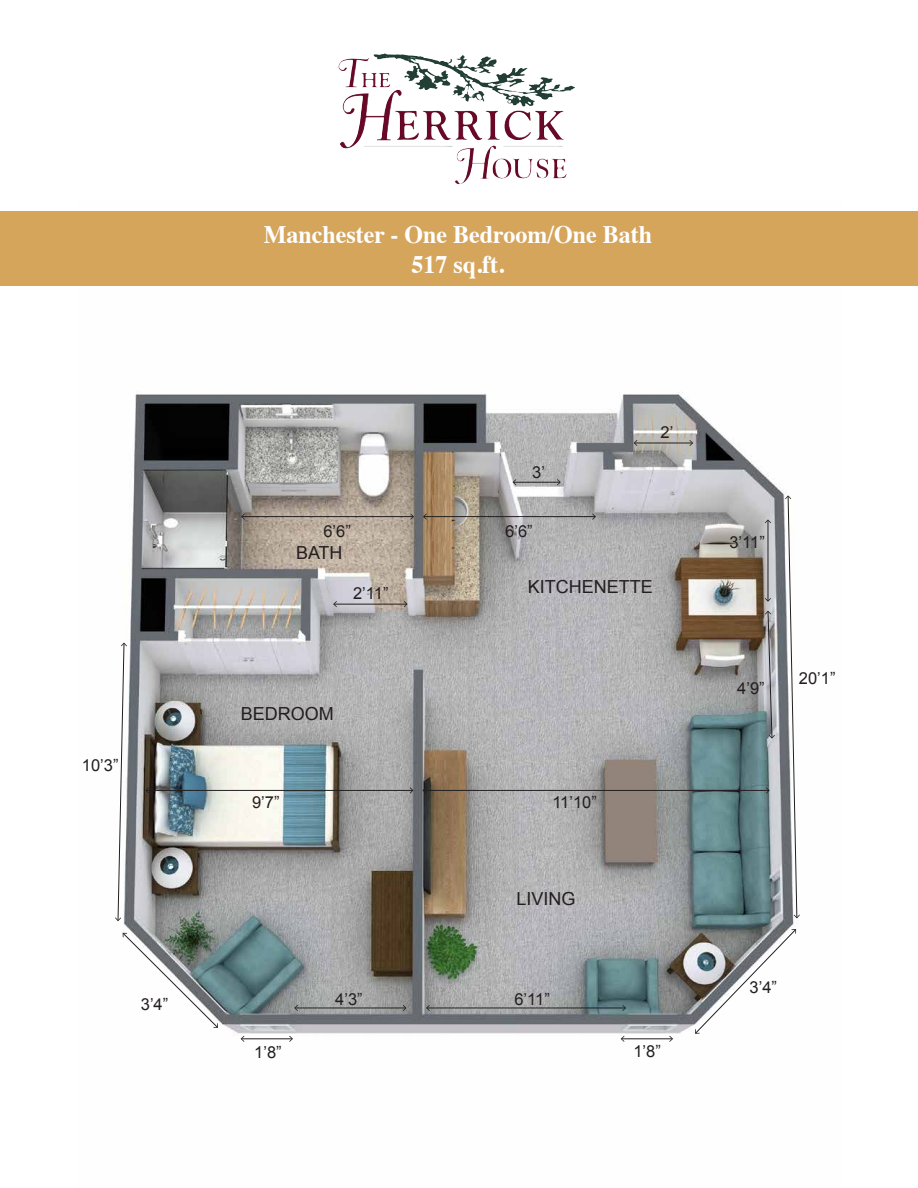
<style>
.page{position:relative;width:918px;height:1188px;background:#fff}
.page>*{position:absolute;margin:0;border:0;box-sizing:border-box;transform-origin:0 0}
.t1{font:700 25.2px/30.2px "Times";color:#fff;text-align:center;scale:.95 1}
.t2{font:18px "Arial";color:#231f20}
.t3{font:16.5px "Arial";letter-spacing:-.075em;color:#231f20}
.s1{font-style:inherit}
</style>
<div class="page">
<img style="left:123px;top:392px;width:675px;height:650px">
<img style="left:373px;top:54px;width:65px;height:37px">
<svg style="left:785px;top:495px;width:15px;height:423px"></svg>
<hr style="left:424px;top:516px;width:171px;height:1px;background:#231f20">
<svg style="left:423px;top:514px;width:4px;height:6px"></svg>
<svg style="left:592px;top:514px;width:4px;height:6px"></svg>
<hr style="left:242px;top:516px;width:171px;height:1px;background:#231f20">
<svg style="left:241px;top:514px;width:4px;height:6px"></svg>
<svg style="left:410px;top:514px;width:4px;height:6px"></svg>
<hr style="left:295px;top:1008px;width:111px;height:1px;background:#231f20">
<svg style="left:294px;top:1005px;width:4px;height:6px"></svg>
<svg style="left:403px;top:1005px;width:4px;height:6px"></svg>
<svg style="left:122px;top:932px;width:96px;height:96px"></svg>
<svg style="left:695px;top:929px;width:102px;height:105px"></svg>
<hr style="left:427px;top:1008px;width:198px;height:1px;background:#231f20">
<svg style="left:426px;top:1005px;width:4px;height:6px"></svg>
<svg style="left:622px;top:1005px;width:4px;height:6px"></svg>
<hr style="left:146px;top:790px;width:267px;height:1px;background:#231f20">
<svg style="left:145px;top:787px;width:4px;height:6px"></svg>
<svg style="left:410px;top:787px;width:4px;height:6px"></svg>
<hr style="left:423px;top:790px;width:346px;height:1px;background:#231f20">
<svg style="left:422px;top:787px;width:4px;height:6px"></svg>
<svg style="left:766px;top:787px;width:4px;height:6px"></svg>
<hr style="left:513px;top:482px;width:47px;height:1px;background:#231f20">
<svg style="left:513px;top:479px;width:3px;height:6px"></svg>
<svg style="left:557px;top:479px;width:4px;height:6px"></svg>
<hr style="left:768px;top:520px;width:1px;height:81px;background:#231f20">
<svg style="left:765px;top:519px;width:6px;height:4px"></svg>
<svg style="left:765px;top:598px;width:6px;height:4px"></svg>
<svg style="left:765px;top:611px;width:10px;height:128px"></svg>
<svg style="left:115px;top:643px;width:12px;height:278px"></svg>
<hr style="left:334px;top:604px;width:73px;height:1px;background:#231f20">
<svg style="left:333px;top:601px;width:4px;height:6px"></svg>
<svg style="left:404px;top:601px;width:4px;height:6px"></svg>
<hr style="left:241px;top:1038px;width:51px;height:1px;background:#231f20">
<svg style="left:241px;top:1036px;width:3px;height:6px"></svg>
<svg style="left:289px;top:1036px;width:4px;height:6px"></svg>
<hr style="left:622px;top:1038px;width:50px;height:1px;background:#231f20">
<svg style="left:621px;top:1036px;width:4px;height:6px"></svg>
<svg style="left:669px;top:1036px;width:4px;height:6px"></svg>
<hr style="left:634px;top:443px;width:58px;height:1px;background:#231f20">
<svg style="left:634px;top:440px;width:3px;height:6px"></svg>
<svg style="left:689px;top:440px;width:4px;height:6px"></svg>
<div style="left:0;top:211px;width:918px;height:75px;background:#d6a55c"></div>
<p class="t3" style="left:82px;top:754px;width:38px">10’3”</p>
<p class="t3" style="left:141px;top:994px;width:29px">3’4”</p>
<h1 class="t1" style="left:264px;top:216px;width:410px">Manchester - One Bedroom/One Bath<br>517 sq.ft.</h1>
<p class="t3" style="left:323px;top:520px;width:29px">6’6”</p>
<p class="t2" style="left:296px;top:541px;width:48px">BATH</p>
<p class="t3" style="left:353px;top:583px;width:37px">2’11”</p>
<p class="t3" style="left:532px;top:461px;width:14px">3’</p>
<p class="t3" style="left:661px;top:421px;width:14px">2’</p>
<p class="t3" style="left:505px;top:520px;width:29px">6’6”</p>
<p class="t2" style="left:528px;top:575px;width:127px">KITCHEN<span class="s1">ETTE</span></p>
<p class="t2" style="left:241px;top:702px;width:95px">BEDROOM</p>
<p class="t3" style="left:252px;top:791px;width:29px">9’7”</p>
<p class="t3" style="left:552px;top:791px;width:46px">11’10”</p>
<p class="t2" style="left:516px;top:887px;width:61px">LIVING</p>
<p class="t3" style="left:335px;top:988px;width:29px">4’3”</p>
<p class="t3" style="left:514px;top:988px;width:37px">6’11”</p>
<p class="t3" style="left:254px;top:1042px;width:29px">1’8”</p>
<p class="t3" style="left:633px;top:1040px;width:29px">1’8”</p>
<p class="t3" style="left:729px;top:532px;width:37px">3’11”</p>
<p class="t3" style="left:737px;top:677px;width:29px">4’9”</p>
<p class="t3" style="left:799px;top:667px;width:38px">20’1”</p>
<p class="t3" style="left:750px;top:976px;width:29px">3’4”</p>
</div>
